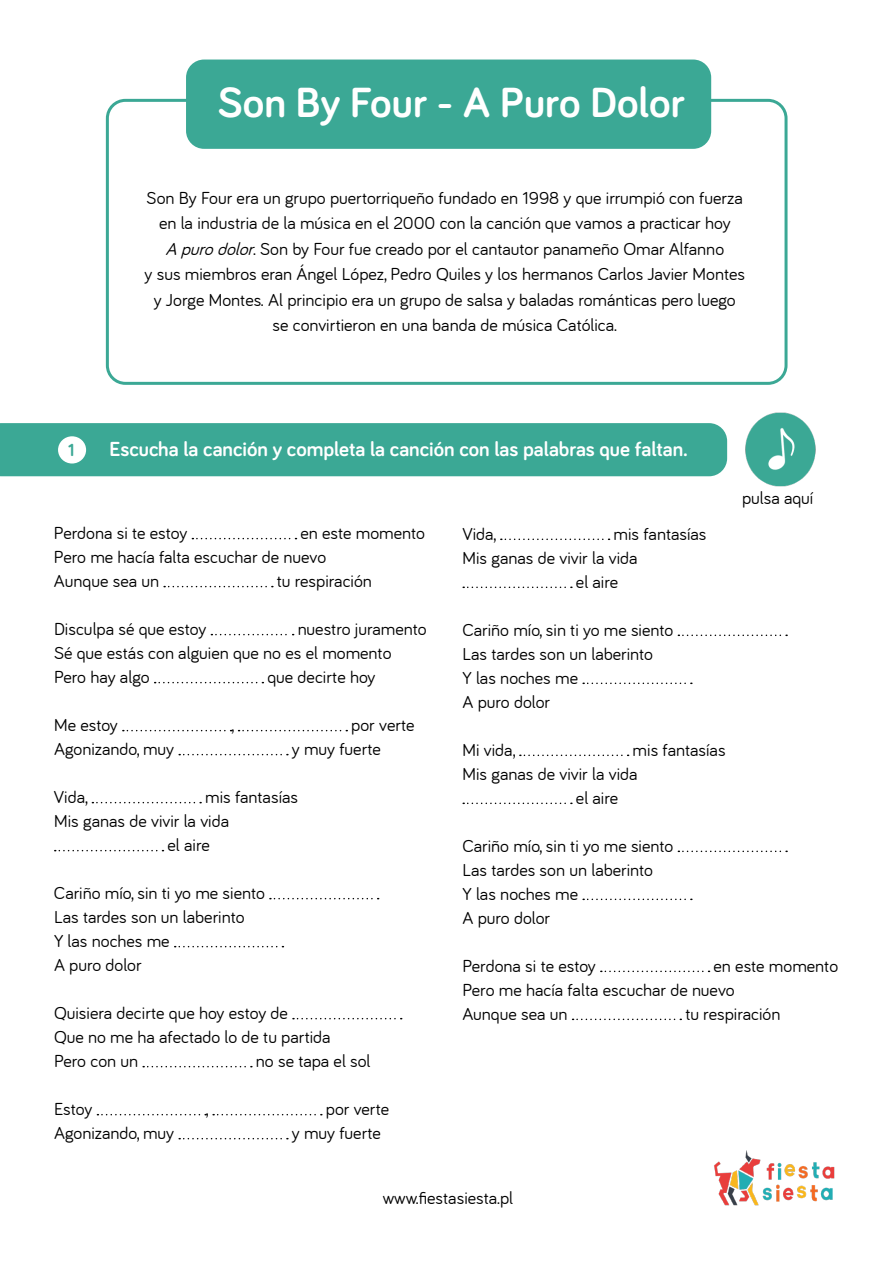
<style>
.page{position:relative;width:893px;height:1263px;background:#fff}
.page>*{position:absolute;margin:0;border:0;box-sizing:border-box;transform-origin:0 0}
.t1{font:700 43.5px "Bariol";color:#fff}
.t2{font:700 21px "Bariol";color:#fff}
.t3{font:18px/24px "Bariol";color:#000}
.t4{font:700 18px "Bariol";color:#3ba895}
.s1{font-style:italic}
</style>
<div class="page">
<div style="left:0;top:423px;width:690px;height:53px;background:#3ba895"></div>
<div style="left:106px;top:99px;width:681px;height:286px;border:3px solid #3ba895;border-radius:18px"></div>
<div style="left:186px;top:60px;width:525px;height:89px;background:#3ba895;border-radius:18px"></div>
<div style="left:58px;top:436px;width:28px;height:27px;background:#fff;border-radius:50%"></div>
<svg style="left:192px;top:538px;width:104px;height:1px"></svg>
<svg style="left:164px;top:586px;width:109px;height:1px"></svg>
<svg style="left:211px;top:634px;width:83px;height:1px"></svg>
<svg style="left:155px;top:682px;width:108px;height:1px"></svg>
<svg style="left:123px;top:730px;width:109px;height:1px"></svg>
<svg style="left:239px;top:730px;width:108px;height:1px"></svg>
<svg style="left:179px;top:754px;width:109px;height:1px"></svg>
<svg style="left:92px;top:802px;width:109px;height:1px"></svg>
<svg style="left:55px;top:850px;width:108px;height:1px"></svg>
<svg style="left:270px;top:898px;width:109px;height:1px"></svg>
<svg style="left:175px;top:946px;width:108px;height:1px"></svg>
<svg style="left:293px;top:1018px;width:109px;height:1px"></svg>
<svg style="left:143px;top:1066px;width:109px;height:1px"></svg>
<svg style="left:97px;top:1114px;width:109px;height:1px"></svg>
<svg style="left:213px;top:1114px;width:109px;height:1px"></svg>
<svg style="left:179px;top:1138px;width:109px;height:1px"></svg>
<svg style="left:501px;top:538px;width:109px;height:2px"></svg>
<svg style="left:463px;top:586px;width:109px;height:2px"></svg>
<svg style="left:678px;top:634px;width:109px;height:2px"></svg>
<svg style="left:583px;top:682px;width:109px;height:2px"></svg>
<svg style="left:520px;top:754px;width:109px;height:2px"></svg>
<svg style="left:463px;top:802px;width:109px;height:2px"></svg>
<svg style="left:678px;top:850px;width:109px;height:2px"></svg>
<svg style="left:583px;top:898px;width:109px;height:2px"></svg>
<svg style="left:601px;top:970px;width:108px;height:2px"></svg>
<svg style="left:573px;top:1018px;width:108px;height:2px"></svg>
<img style="left:690px;top:412px;width:126px;height:75px">
<img style="left:714px;top:1150px;width:121px;height:56px">
<h1 class="t1" style="left:218px;top:73px;width:468px">Son By Four - A Puro Dolor</h1>
<p class="t3" style="left:145px;top:185px;width:602px;line-height:25.5px;text-align:center">Son By Four era un grupo puertorriqueño fundado en 1998 y que irrumpió con fuerza en la industria de la música en el 2000 con la canción que vamos a practicar hoy<br><span class="s1">A purodolor</span>. Son by Four fue creado por el cantautor panameño Omar Alfanno<br>y sus miembros eran Ángel López, Pedro Quiles y los hermanos Carlos Javier Montes y Jorge Montes. Al principio era un grupo de salsa y baladas románticas pero luego se convirtieron en una banda de música Católica.</p>
<p class="t4" style="left:68px;top:437px;width:8px">1</p>
<p class="t2" style="left:109px;top:434px;width:580px">Escucha la canción y completa la canción con las palabras que faltan.</p>
<p class="t3" style="left:742px;top:486px;width:73px">pulsa aquí</p>
<p class="t3" style="left:54px;top:521px;width:135px">Perdona si te estoy</p>
<p class="t3" style="left:54px;top:521px;width:373px;text-indent:247px">en este momento<br>Pero me hacía falta escuchar de nuevo<br>Aunque sea un</p>
<p class="t3" style="left:277px;top:569px;width:97px">tu respiración</p>
<p class="t3" style="left:54px;top:617px;width:154px">Disculpa sé que estoy</p>
<p class="t3" style="left:54px;top:617px;width:374px;text-indent:244px">nuestro juramento<br>Sé que estás con alguien que no es el momento<br>Pero hay algo</p>
<p class="t3" style="left:267px;top:665px;width:110px">que decirte hoy</p>
<p class="t3" style="left:54px;top:713px;width:65px">Me estoy</p>
<p class="t3" style="left:231px;top:713px;width:4px">,</p>
<p class="t3" style="left:351px;top:713px;width:65px">por verte</p>
<p class="t3" style="left:54px;top:737px;width:122px">Agonizando, muy</p>
<p class="t3" style="left:292px;top:737px;width:91px">y muy fuerte</p>
<p class="t3" style="left:54px;top:785px;width:36px">Vida,</p>
<p class="t3" style="left:205px;top:785px;width:95px">mis fantasías</p>
<p class="t3" style="left:54px;top:809px;width:177px">Mis ganas de vivir la vida</p>
<p class="t3" style="left:168px;top:833px;width:44px">el aire</p>
<p class="t3" style="left:54px;top:881px;width:212px">Cariño mío, sin ti yo me siento<br>Las tardes son un laberinto<br>Y las noches me<br>A puro dolor</p>
<p class="t3" style="left:54px;top:1001px;width:278px">Quisiera decirte que hoy estoy de<br>Que no me ha afectado lo de tu partida<br>Pero con un</p>
<p class="t3" style="left:256px;top:1049px;width:116px">no se tapa el sol</p>
<p class="t3" style="left:54px;top:1097px;width:40px">Estoy</p>
<p class="t3" style="left:206px;top:1097px;width:4px">,</p>
<p class="t3" style="left:326px;top:1097px;width:65px">por verte</p>
<p class="t3" style="left:54px;top:1121px;width:122px">Agonizando, muy</p>
<p class="t3" style="left:292px;top:1121px;width:91px">y muy fuerte</p>
<p class="t3" style="left:462px;top:522px;width:36px">Vida,</p>
<p class="t3" style="left:614px;top:522px;width:95px">mis fantasías</p>
<p class="t3" style="left:462px;top:546px;width:177px">Mis ganas de vivir la vida</p>
<p class="t3" style="left:576px;top:570px;width:44px">el aire</p>
<p class="t3" style="left:462px;top:618px;width:212px">Cariño mío, sin ti yo me siento<br>Las tardes son un laberinto<br>Y las noches me<br>A puro dolor</p>
<p class="t3" style="left:462px;top:738px;width:55px">Mi vida,</p>
<p class="t3" style="left:633px;top:738px;width:95px">mis fantasías</p>
<p class="t3" style="left:462px;top:762px;width:177px">Mis ganas de vivir la vida</p>
<p class="t3" style="left:576px;top:786px;width:44px">el aire</p>
<p class="t3" style="left:462px;top:834px;width:212px">Cariño mío, sin ti yo me siento<br>Las tardes son un laberinto<br>Y las noches me<br>A puro dolor</p>
<p class="t3" style="left:462px;top:954px;width:135px">Perdona si te estoy</p>
<p class="t3" style="left:462px;top:954px;width:377px;text-indent:251px">en este momento<br>Pero me hacía falta escuchar de nuevo<br>Aunque sea un</p>
<p class="t3" style="left:685px;top:1002px;width:97px">tu respiración</p>
<p class="t3" style="left:383px;top:1186px;width:132px">www.fiestasiesta.pl</p>
</div>
